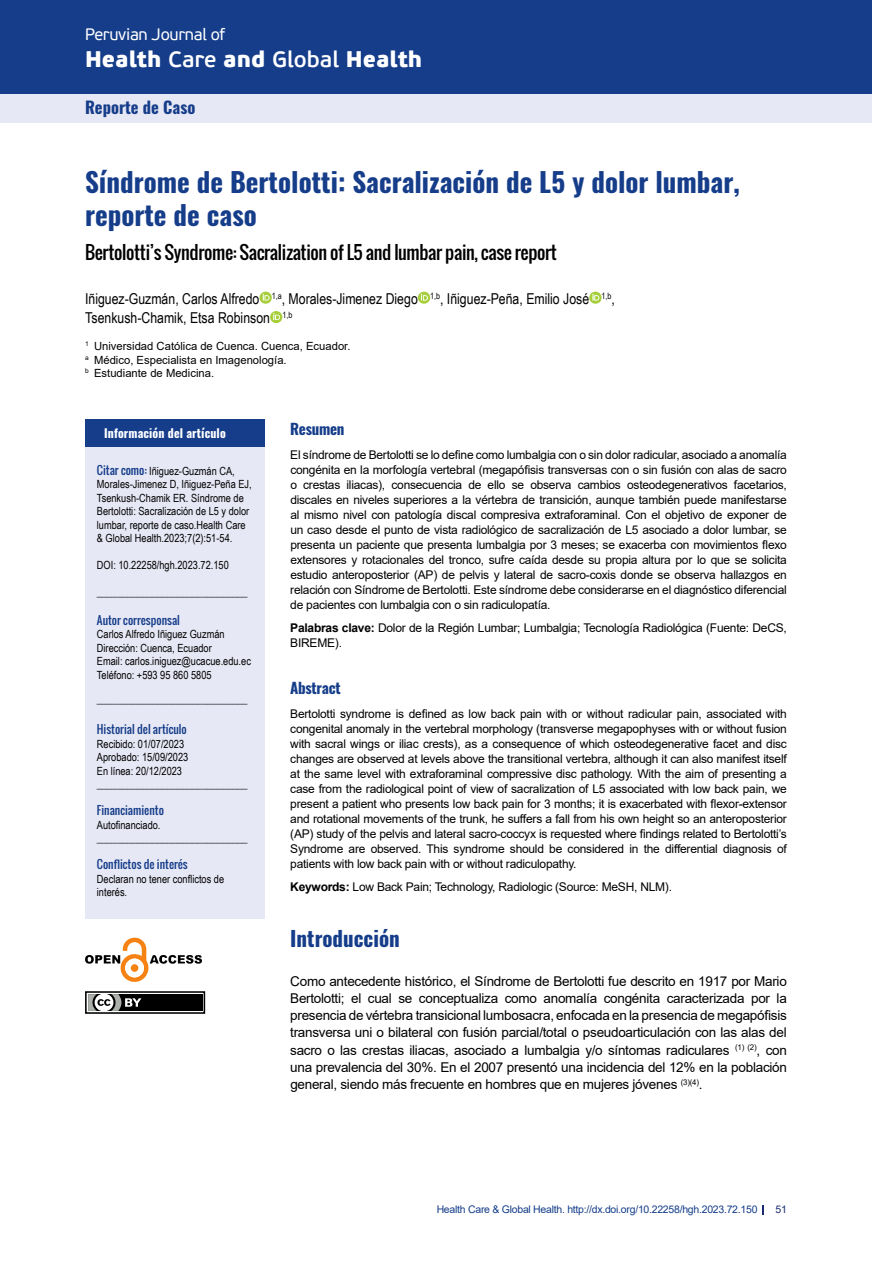
<style>
.page{position:relative;width:872px;height:1263px;background:#fff}
.page>*{position:absolute;margin:0;border:0;box-sizing:border-box;transform-origin:0 0}
.t1{font:700 27px/33px "Oswald";color:#153d8a}
.t2{font:900 22.5px "PF Beau Sans Pro";color:#fff}
.t3{font:700 21px "Oswald";color:#153d8a}
.t4{font:18px "Oswald";letter-spacing:-.02em;color:#000}
.t5{font:16.5px "PF Beau Sans Pro";letter-spacing:-.02em;color:#fff}
.t6{font:700 16.5px "Oswald";color:#153d8a}
.t7{font:15px/19.5px "Arial Narrow";color:#000}
.t8{font:700 15px "Oswald";letter-spacing:-.02em;color:#153d8a}
.t9{font:13.5px/17.2px "Arial";letter-spacing:-.02em;color:#000;text-align:justify}
.t10{font:12px/15px "Arial";letter-spacing:-.02em;color:#000;text-align:justify}
.t11{font:700 12px "Oswald";letter-spacing:.01em;color:#fff}
.t12{font:11.25px/13.5px "Arial Narrow";color:#000}
.t13{font:11.25px/13.5px "Arial";color:#000}
.t14{font:11.25px "Oswald";color:#153d8a}
.t15{font:10.5px "Arial";letter-spacing:-.025em;color:#153d8a}
.t16{font:10.5px "Arial";color:#1b2d70}
.s1{font-weight:600}
.s2{font-family:"Oswald";color:#153d8a}
.s3{font-weight:700}
</style>
<div class="page">
<div style="left:0;top:0;width:872px;height:94px;background:#153d8a"></div>
<div style="left:0;top:94px;width:872px;height:29px;background:#e7e8f5"></div>
<div style="left:85px;top:446px;width:179px;height:472px;background:#e7e8f5"></div>
<div style="left:85px;top:419px;width:179px;height:27px;background:#153d8a"></div>
<svg style="left:85px;top:937px;width:117px;height:45px"></svg>
<div style="left:131px;top:964px;width:7px;height:8px;background:#f58212;border-radius:50%"></div>
<svg style="left:85px;top:991px;width:120px;height:23px"></svg>
<div style="left:88px;top:994px;width:114px;height:17px;background:#000"></div>
<svg style="left:88px;top:994px;width:53px;height:17px"></svg>
<svg style="left:259px;top:292px;width:13px;height:12px"></svg>
<svg style="left:417px;top:292px;width:13px;height:12px"></svg>
<svg style="left:589px;top:292px;width:13px;height:12px"></svg>
<svg style="left:270px;top:311px;width:12px;height:12px"></svg>
<h3 class="t5" style="left:85px;top:25px;width:142px">Peruvian Journal of</h3>
<h2 class="t2" style="left:85px;top:45px;width:339px">Health <span class="s1">Care</span> and <span class="s1">Global</span> Health</h2>
<h3 class="t6" style="left:85px;top:96px;width:112px">Reporte de Caso</h3>
<h1 class="t1" style="left:85px;top:167px;width:656px">Síndrome de Bertolotti: Sacralización de L5 y dolor lumbar, reporte de caso</h1>
<h3 class="t4" style="left:85px;top:239px;width:473px">Bertolotti’s Syndrome: Sacralization of L5 and lumbar pain, case report</h3>
<p class="t7" style="left:85px;top:288px;width:531px">Iñiguez-Guzmán, Carlos Alfredo <sup>1,a</sup>, Morales-Jimenez Diego <sup>1,b</sup>, Iñiguez-Peña, Emilio José <sup>1,b</sup>,<br>Tsenkush-Chamik, Etsa Robinson <sup>1,b</sup></p>
<p class="t13" style="left:85px;top:339px;width:267px"><sup>1</sup> Universidad Católica de Cuenca. Cuenca, Ecuador. <sup>a</sup> Médico, Especialista en Imagenología.<br><sup>b</sup> Estudiante de Medicina.</p>
<p class="t11" style="left:104px;top:425px;width:123px">Información del artículo</p>
<p class="t12" style="left:97px;top:464px;width:156px"><span class="s2">Citar como:</span> Iñiguez-Guzmán CA, Morales-Jimenez D, Iñiguez-Peña EJ, Tsenkush-Chamik ER. Síndrome de Bertolotti: Sacralización de L5 y dolor lumbar, reporte de caso.Health Care &amp; Global Health.2023;7(2):51-54.</p>
<p class="t12" style="left:97px;top:558px;width:133px">DOI: 10.22258/hgh.2023.72.150</p>
<p class="t12" style="left:97px;top:585px;width:152px">______________________________</p>
<p class="t14" style="left:97px;top:611px;width:84px">Autor corresponsal</p>
<p class="t12" style="left:97px;top:627px;width:155px">Carlos Alfredo Iñiguez Guzmán<br>Dirección: Cuenca, Ecuador<br>Email: carlos.iniguez@ucacue.edu.ec<br>Teléfono: +593 95 860 5805</p>
<p class="t12" style="left:97px;top:692px;width:152px">______________________________</p>
<p class="t14" style="left:97px;top:721px;width:91px">Historial del artículo</p>
<p class="t12" style="left:97px;top:737px;width:152px">Recibido: 01/07/2023<br>Aprobado: 15/09/2023<br>En línea: 20/12/2023 ______________________________</p>
<p class="t14" style="left:97px;top:802px;width:68px">Financiamiento</p>
<p class="t12" style="left:97px;top:818px;width:152px">Autofinanciado. ______________________________</p>
<p class="t14" style="left:97px;top:856px;width:92px">Conflictos de interés</p>
<p class="t12" style="left:97px;top:872px;width:129px">Declaran no tener conflictos de interés.</p>
<p class="t8" style="left:290px;top:419px;width:56px">Resumen</p>
<p class="t10" style="left:290px;top:447px;width:498px">El síndrome de Bertolotti se lo define como lumbalgia con o sin dolor radicular, asociado a anomalía congénita en la morfología vertebral (megapófisis transversas con o sin fusión con alas de sacro o crestas iliacas), consecuencia de ello se observa cambios osteodegenerativos facetarios, discales en niveles superiores a la vértebra de transición, aunque también puede manifestarse al mismo nivel con patología discal compresiva extraforaminal. Con el objetivo de exponer de un caso desde el punto de vista radiológico de sacralización de L5 asociado a dolor lumbar, se presenta un paciente que presenta lumbalgia por 3 meses; se exacerba con movimientos flexo extensores y rotacionales del tronco, sufre caída desde su propia altura por lo que se solicita estudio anteroposterior (AP) de pelvis y lateral de sacro-coxis donde se observa hallazgos en relación con Síndrome de Bertolotti. Este síndrome debe considerarse en el diagnóstico diferencial de pacientes con lumbalgia con o sin radiculopatía.</p>
<p class="t10" style="left:290px;top:620px;width:498px"><span class="s3">Palabras clave:</span> Dolor de la Región Lumbar; Lumbalgia; Tecnología Radiológica (Fuente: DeCS,<br>BIREME).</p>
<p class="t8" style="left:290px;top:678px;width:52px">Abstract</p>
<p class="t10" style="left:290px;top:706px;width:498px">Bertolotti syndrome is defined as low back pain with or without radicular pain, associated with congenital anomaly in the vertebral morphology (transverse megapophyses with or without fusion with sacral wings or iliac crests), as a consequence of which osteodegenerative facet and disc changes are observed at levels above the transitional vertebra, although it can also manifest itself at the same level with extraforaminal compressive disc pathology. With the aim of presenting a case from the radiological point of view of sacralization of L5 associated with low back pain, we present a patient who presents low back pain for 3 months; it is exacerbated with flexor-extensor and rotational movements of the trunk, he suffers a fall from his own height so an anteroposterior (AP) study of the pelvis and lateral sacro-coccyx is requested where findings related to Bertolotti’s Syndrome are observed. This syndrome should be considered in the differential diagnosis of patients with low back pain with or without radiculopathy.</p>
<p class="t10" style="left:290px;top:879px;width:383px"><span class="s3">Keywords:</span> Low Back Pain; Technology, Radiologic (Source: MeSH, NLM).</p>
<h3 class="t3" style="left:290px;top:924px;width:111px">Introducción</h3>
<p class="t9" style="left:290px;top:972px;width:498px">Como antecedente histórico, el Síndrome de Bertolotti fue descrito en 1917 por Mario Bertolotti; el cual se conceptualiza como anomalía congénita caracterizada por la presencia de vértebra transicional lumbosacra, enfocada en la presencia de megapófisis transversa uni o bilateral con fusión parcial/total o pseudoarticulación con las alas del sacro o las crestas iliacas, asociado a lumbalgia y/o síntomas radiculares <sup>(1)</sup> <sup>(2)</sup>, con una prevalencia del 30%. En el 2007 presentó una incidencia del 12% en la población general, siendo más frecuente en hombres que en mujeres jóvenes <sup>(3)(4)</sup>.</p>
<p class="t15" style="left:436px;top:1202px;width:322px">Health Care &amp; Global Health. http://dx.doi.org/10.22258/hgh.2023.72.150</p>
<p class="t16" style="left:775px;top:1202px;width:13px">51</p>
</div>
